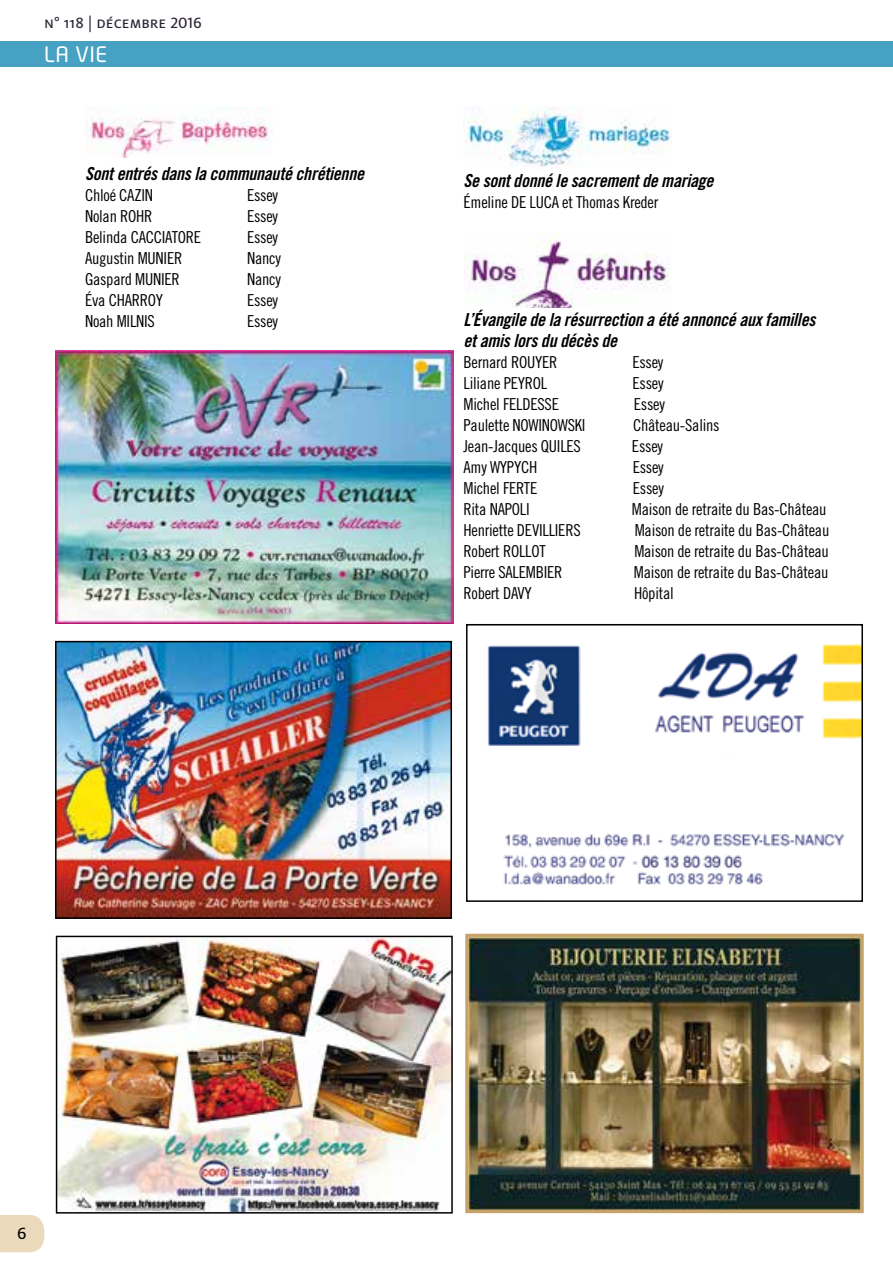
<style>
.page{position:relative;width:893px;height:1263px;background:#fff}
.page>*{position:absolute;margin:0;border:0;box-sizing:border-box;transform-origin:0 0}
.t1{font:21px "Neo Tech";color:#fff}
.t2{font:18px/21px "Trade Gothic Bold Cond Twenty Obl";letter-spacing:-.015em;color:#000}
.t3{font:18px "Milo OT Text";color:#000}
.t4{font:16.5px "Trade Gothic Cond Eighteen";letter-spacing:-.015em;color:#000}
.t5{font:16.5px "Milo OT Text";color:#2b2232}
</style>
<div class="page">
<div style="left:0;top:41px;width:893px;height:25px;background:#46a1c2"></div>
<img style="left:85px;top:106px;width:187px;height:51px">
<img style="left:463px;top:106px;width:209px;height:61px">
<img style="left:465px;top:232px;width:204px;height:75px">
<img style="left:58px;top:644px;width:391px;height:272px">
<div style="left:55px;top:641px;width:397px;height:278px;border:2px solid #000"></div>
<img style="left:59px;top:939px;width:391px;height:271px">
<div style="left:56px;top:936px;width:397px;height:277px;border:2px solid #000"></div>
<img style="left:55px;top:350px;width:398px;height:274px">
<img style="left:487px;top:643px;width:373px;height:242px">
<div style="left:466px;top:624px;width:397px;height:278px;border:2px solid #000"></div>
<img style="left:469px;top:938px;width:391px;height:271px">
<div style="left:465px;top:934px;width:399px;height:279px;border:3px solid #c8a26b"></div>
<svg style="left:0;top:1215px;width:44px;height:38px;background:#ebdbbe"></svg>
<p class="t5" style="left:44px;top:13px;width:159px">n° 118 | décembre 2016</p>
<p class="t1" style="left:44px;top:41px;width:64px">LA VIE</p>
<p class="t2" style="left:85px;top:163px;width:280px">Sont entrés dans la communauté chrétienne</p>
<p class="t4" style="left:85px;top:185px;width:70px">Chloé CAZIN</p>
<p class="t4" style="left:247px;top:185px;width:33px">Essey</p>
<p class="t4" style="left:85px;top:206px;width:69px">Nolan ROHR</p>
<p class="t4" style="left:247px;top:206px;width:33px">Essey</p>
<p class="t4" style="left:85px;top:227px;width:118px">Belinda CACCIATORE</p>
<p class="t4" style="left:247px;top:227px;width:33px">Essey</p>
<p class="t4" style="left:85px;top:248px;width:99px">Augustin MUNIER</p>
<p class="t4" style="left:247px;top:248px;width:35px">Nancy</p>
<p class="t4" style="left:85px;top:269px;width:96px">Gaspard MUNIER</p>
<p class="t4" style="left:247px;top:269px;width:35px">Nancy</p>
<p class="t4" style="left:85px;top:290px;width:80px">Éva CHARROY</p>
<p class="t4" style="left:247px;top:290px;width:33px">Essey</p>
<p class="t4" style="left:85px;top:311px;width:71px">Noah MILNIS</p>
<p class="t4" style="left:247px;top:311px;width:33px">Essey</p>
<p class="t2" style="left:463px;top:170px;width:252px">Se sont donné le sacrement de mariage</p>
<p class="t4" style="left:463px;top:192px;width:196px">Émeline DE LUCA et Thomas Kreder</p>
<p class="t2" style="left:463px;top:309px;width:353px">L’Évangile de la résurrection a été annoncé aux familles et amis lors du décès de</p>
<p class="t4" style="left:463px;top:353px;width:95px">Bernard ROUYER</p>
<p class="t4" style="left:632px;top:353px;width:33px">Essey</p>
<p class="t4" style="left:463px;top:374px;width:85px">Liliane PEYROL</p>
<p class="t4" style="left:632px;top:374px;width:33px">Essey</p>
<p class="t4" style="left:463px;top:395px;width:97px">Michel FELDESSE</p>
<p class="t4" style="left:634px;top:395px;width:33px">Essey</p>
<p class="t4" style="left:463px;top:416px;width:124px">Paulette NOWINOWSKI</p>
<p class="t4" style="left:633px;top:416px;width:88px">Château-Salins</p>
<p class="t4" style="left:463px;top:437px;width:119px">Jean-Jacques QUILES</p>
<p class="t4" style="left:632px;top:437px;width:33px">Essey</p>
<p class="t4" style="left:463px;top:458px;width:75px">Amy WYPYCH</p>
<p class="t4" style="left:633px;top:458px;width:33px">Essey</p>
<p class="t4" style="left:463px;top:479px;width:75px">Michel FERTE</p>
<p class="t4" style="left:633px;top:479px;width:33px">Essey</p>
<p class="t4" style="left:463px;top:500px;width:68px">Rita NAPOLI</p>
<p class="t4" style="left:632px;top:500px;width:196px">Maison de retraite du Bas-Château</p>
<p class="t4" style="left:463px;top:521px;width:119px">Henriette DEVILLIERS</p>
<p class="t4" style="left:635px;top:521px;width:196px">Maison de retraite du Bas-Château</p>
<p class="t4" style="left:463px;top:542px;width:84px">Robert ROLLOT</p>
<p class="t4" style="left:634px;top:542px;width:196px">Maison de retraite du Bas-Château</p>
<p class="t4" style="left:463px;top:563px;width:100px">Pierre SALEMBIER</p>
<p class="t4" style="left:634px;top:563px;width:196px">Maison de retraite du Bas-Château</p>
<p class="t4" style="left:463px;top:584px;width:70px">Robert DAVY</p>
<p class="t4" style="left:634px;top:584px;width:41px">Hôpital</p>
<p class="t3" style="left:17px;top:1223px;width:11px">6</p>
</div>
